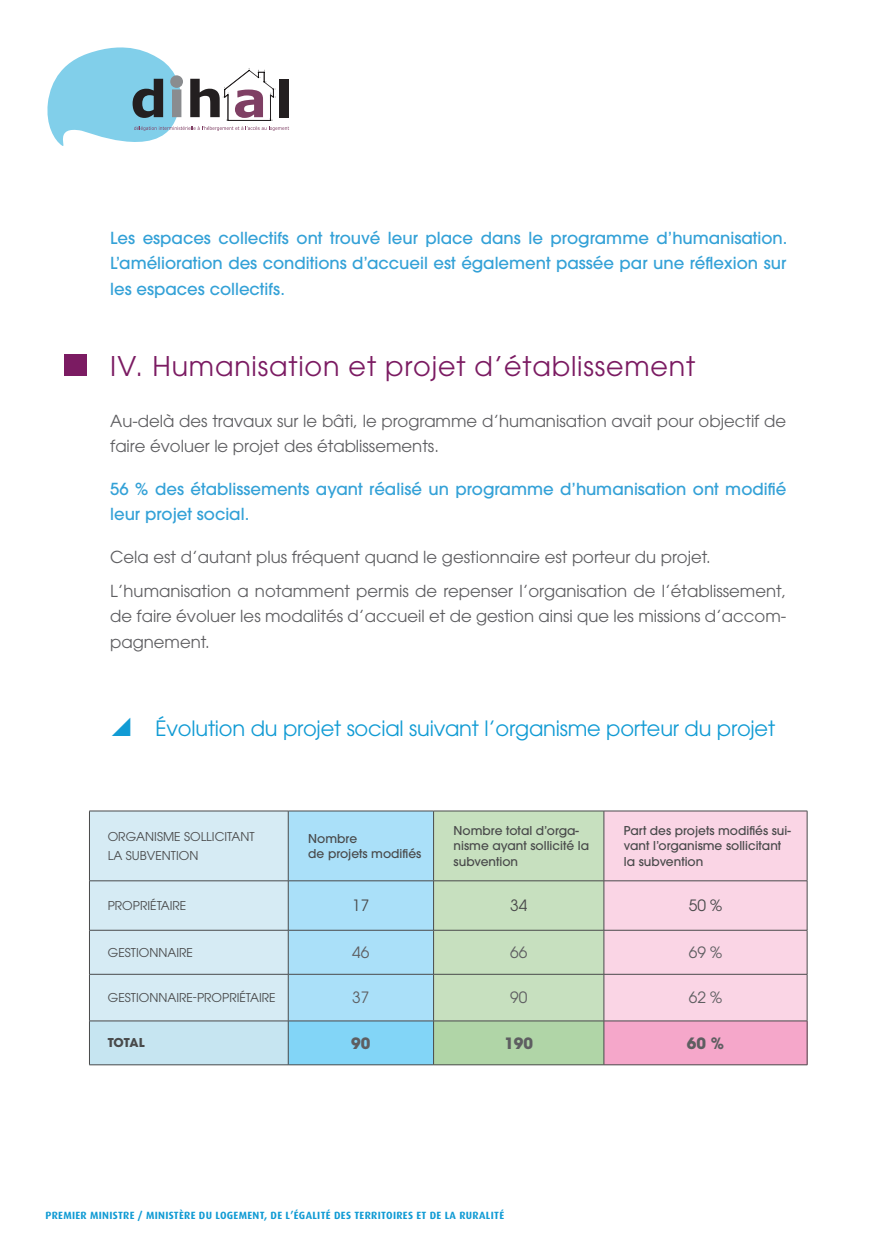
<style>
.page{position:relative;width:888px;height:1258px;background:#fff}
.page>*{position:absolute;margin:0;border:0;box-sizing:border-box;transform-origin:0 0}
.TITRE_PARAGRAPHE{font:27px "ITC Avant Garde Std";letter-spacing:.03em;color:#7b1b62}
.TITRE_PARAGRAPHE-FIC{font:21px "ITC Avant Garde Std";letter-spacing:-.01em;color:#119bd4}
.TEXTE_COURANT{font:16.5px/25.5px "ITC Avant Garde Std";color:#5e5e61}
.TEXTE_COURANT-2{font:500 16.5px/25.5px "ITC Avant Garde Std";color:#33a1d7;text-align:justify}
.TEXTE_COURANT-3{font:15.6px "ITC Avant Garde Std";color:#5e5e61}
.TEXTE_COURANT-4{font:700 15.6px "ITC Avant Garde Std";color:#5e5e61}
.TEXTE_COURANT-5{font:15.6px "ITC Avant Garde Std";color:#494a4b}
.TEXTE_COURANT-6{font:500 12.15px/15.6px "ITC Avant Garde Std";color:#494a4b}
.TEXTE_COURANT-7{font:12.15px/18.3px "ITC Avant Garde Std";color:#494a4b}
.TEXTE_COURANT-8{font:700 12.15px "ITC Avant Garde Std";letter-spacing:-.015em;color:#494a4b}
.t1{font:700 10.5px "Dax OT";letter-spacing:.03em;color:#119bd4}
</style>
<div class="page">
<svg style="left:47px;top:47px;width:242px;height:99px"></svg>
<div style="left:170px;top:75px;width:13px;height:13px;background:#8a8c8f;border-radius:50%"></div>
<div style="left:65px;top:354px;width:22px;height:22px;background:#7b1b62"></div>
<svg style="left:90px;top:812px;width:717px;height:209px;background:#d2dee2"></svg>
<div style="left:89px;top:1021px;width:199px;height:44px;background:#c6e5f1"></div>
<div style="left:288px;top:1021px;width:146px;height:44px;background:#82d5f7"></div>
<div style="left:434px;top:1021px;width:170px;height:44px;background:#b0d5a7"></div>
<div style="left:604px;top:1021px;width:203px;height:44px;background:#f5a7ca"></div>
<hr style="left:288px;top:811px;width:146px;height:1px;background:#494a4b">
<hr style="left:288px;top:880px;width:146px;height:1px;background:#494a4b">
<hr style="left:288px;top:930px;width:146px;height:1px;background:#494a4b">
<hr style="left:288px;top:974px;width:146px;height:1px;background:#494a4b">
<hr style="left:288px;top:1021px;width:146px;height:1px;background:#494a4b">
<hr style="left:288px;top:1064px;width:146px;height:1px;background:#494a4b">
<hr style="left:434px;top:811px;width:170px;height:1px;background:#494a4b">
<hr style="left:433px;top:811px;width:1px;height:69px;background:#494a4b">
<hr style="left:434px;top:880px;width:170px;height:1px;background:#494a4b">
<hr style="left:433px;top:881px;width:1px;height:49px;background:#494a4b">
<hr style="left:434px;top:930px;width:170px;height:1px;background:#494a4b">
<hr style="left:433px;top:930px;width:1px;height:44px;background:#494a4b">
<hr style="left:434px;top:974px;width:170px;height:1px;background:#494a4b">
<hr style="left:433px;top:974px;width:1px;height:47px;background:#494a4b">
<hr style="left:434px;top:1021px;width:170px;height:1px;background:#494a4b">
<hr style="left:433px;top:1021px;width:1px;height:43px;background:#494a4b">
<hr style="left:434px;top:1064px;width:170px;height:1px;background:#494a4b">
<hr style="left:604px;top:811px;width:203px;height:1px;background:#494a4b">
<hr style="left:604px;top:811px;width:1px;height:69px;background:#494a4b">
<hr style="left:807px;top:811px;width:1px;height:69px;background:#494a4b">
<hr style="left:604px;top:880px;width:203px;height:1px;background:#494a4b">
<hr style="left:604px;top:881px;width:1px;height:49px;background:#494a4b">
<hr style="left:807px;top:881px;width:1px;height:49px;background:#494a4b">
<hr style="left:604px;top:930px;width:203px;height:1px;background:#494a4b">
<hr style="left:604px;top:930px;width:1px;height:44px;background:#494a4b">
<hr style="left:807px;top:930px;width:1px;height:44px;background:#494a4b">
<hr style="left:604px;top:974px;width:203px;height:1px;background:#494a4b">
<hr style="left:604px;top:974px;width:1px;height:47px;background:#494a4b">
<hr style="left:807px;top:974px;width:1px;height:47px;background:#494a4b">
<hr style="left:604px;top:1021px;width:203px;height:1px;background:#494a4b">
<hr style="left:604px;top:1021px;width:1px;height:43px;background:#494a4b">
<hr style="left:807px;top:1021px;width:1px;height:43px;background:#494a4b">
<hr style="left:604px;top:1064px;width:203px;height:1px;background:#494a4b">
<hr style="left:89px;top:811px;width:199px;height:1px;background:#494a4b">
<hr style="left:89px;top:811px;width:1px;height:69px;background:#494a4b">
<hr style="left:288px;top:811px;width:1px;height:69px;background:#494a4b">
<hr style="left:89px;top:880px;width:199px;height:1px;background:#494a4b">
<hr style="left:89px;top:881px;width:1px;height:49px;background:#494a4b">
<hr style="left:288px;top:881px;width:1px;height:49px;background:#494a4b">
<hr style="left:89px;top:930px;width:199px;height:1px;background:#494a4b">
<hr style="left:89px;top:930px;width:1px;height:44px;background:#494a4b">
<hr style="left:288px;top:930px;width:1px;height:44px;background:#494a4b">
<hr style="left:89px;top:974px;width:199px;height:1px;background:#494a4b">
<hr style="left:89px;top:974px;width:1px;height:47px;background:#494a4b">
<hr style="left:288px;top:974px;width:1px;height:47px;background:#494a4b">
<hr style="left:89px;top:1021px;width:199px;height:1px;background:#494a4b">
<hr style="left:89px;top:1021px;width:1px;height:43px;background:#494a4b">
<hr style="left:288px;top:1021px;width:1px;height:43px;background:#494a4b">
<hr style="left:89px;top:1064px;width:199px;height:1px;background:#494a4b">
<p class="TEXTE_COURANT-2" style="left:110px;top:225px;width:679px">Les espaces collectifs ont trouvé leur place dans le programme d’humanisation.<br>L’amélioration des conditions d’accueil est également passée par une réflexion sur les espaces collectifs.</p>
<p class="TITRE_PARAGRAPHE" style="left:110px;top:350px;width:587px">IV. Humanisation et projet d’établissement</p>
<p class="TEXTE_COURANT" style="left:110px;top:408px;width:677px">Au-delà des travaux sur le bâti, le programme d’humanisation avait pour objectif de faire évoluer le projet des établissements.</p>
<p class="TEXTE_COURANT-2" style="left:110px;top:476px;width:678px">56 % des établissements ayant réalisé un programme d’humanisation ont modifié leur projet social.</p>
<p class="TEXTE_COURANT" style="left:110px;top:544px;width:602px">Cela est d’autant plus fréquent quand le gestionnaire est porteur du projet.</p>
<p class="TEXTE_COURANT" style="left:110px;top:578px;width:678px;text-align:justify">L’humanisation a notamment permis de repenser l’organisation de l’établissement, de faire évoluer les modalités d’accueil et de gestion ainsi que les missions d’accom&shy;pagnement.</p>
<p class="TITRE_PARAGRAPHE-FIC" style="left:155px;top:715px;width:621px">Évolution du projet social suivant l’organisme porteur du projet</p>
<p class="TEXTE_COURANT-7" style="left:108px;top:827px;width:148px">ORGANISME SOLLICITANT<br>LA SUBVENTION</p>
<p class="TEXTE_COURANT-6" style="left:308px;top:830px;width:115px">Nombre<br>de projets modifiés</p>
<p class="TEXTE_COURANT-6" style="left:454px;top:822px;width:137px">Nombre total d’orga&shy;nisme ayant sollicité la subvention</p>
<p class="TEXTE_COURANT-6" style="left:624px;top:822px;width:168px">Part des projets modifiés sui&shy;vant l’organisme sollicitant la subvention</p>
<p class="TEXTE_COURANT-7" style="left:108px;top:896px;width:80px">PROPRIÉTAIRE</p>
<p class="TEXTE_COURANT-5" style="left:352px;top:896px;width:19px">17</p>
<p class="TEXTE_COURANT-5" style="left:510px;top:896px;width:19px">34</p>
<p class="TEXTE_COURANT-5" style="left:689px;top:896px;width:35px">50 %</p>
<p class="TEXTE_COURANT-7" style="left:108px;top:943px;width:87px">GESTIONNAIRE</p>
<p class="TEXTE_COURANT-3" style="left:352px;top:942px;width:19px">46</p>
<p class="TEXTE_COURANT-3" style="left:510px;top:942px;width:19px">66</p>
<p class="TEXTE_COURANT-3" style="left:689px;top:942px;width:35px">69 %</p>
<p class="TEXTE_COURANT-7" style="left:108px;top:988px;width:169px">GESTIONNAIRE-PROPRIÉTAIRE</p>
<p class="TEXTE_COURANT-3" style="left:352px;top:988px;width:19px">37</p>
<p class="TEXTE_COURANT-3" style="left:510px;top:988px;width:19px">90</p>
<p class="TEXTE_COURANT-3" style="left:689px;top:988px;width:35px">62 %</p>
<p class="TEXTE_COURANT-8" style="left:108px;top:1035px;width:38px">TOTAL</p>
<p class="TEXTE_COURANT-4" style="left:351px;top:1032px;width:21px">90</p>
<p class="TEXTE_COURANT-4" style="left:504px;top:1032px;width:30px">190</p>
<p class="TEXTE_COURANT-4" style="left:687px;top:1032px;width:39px">60 %</p>
<p class="t1" style="left:45px;top:1209px;width:460px">PREMIER MINISTRE / MINISTÈRE DU LOGEMENT, DE L’ÉGALITÉ DES TERRITOIRES ET DE LA RURALITÉ</p>
</div>
